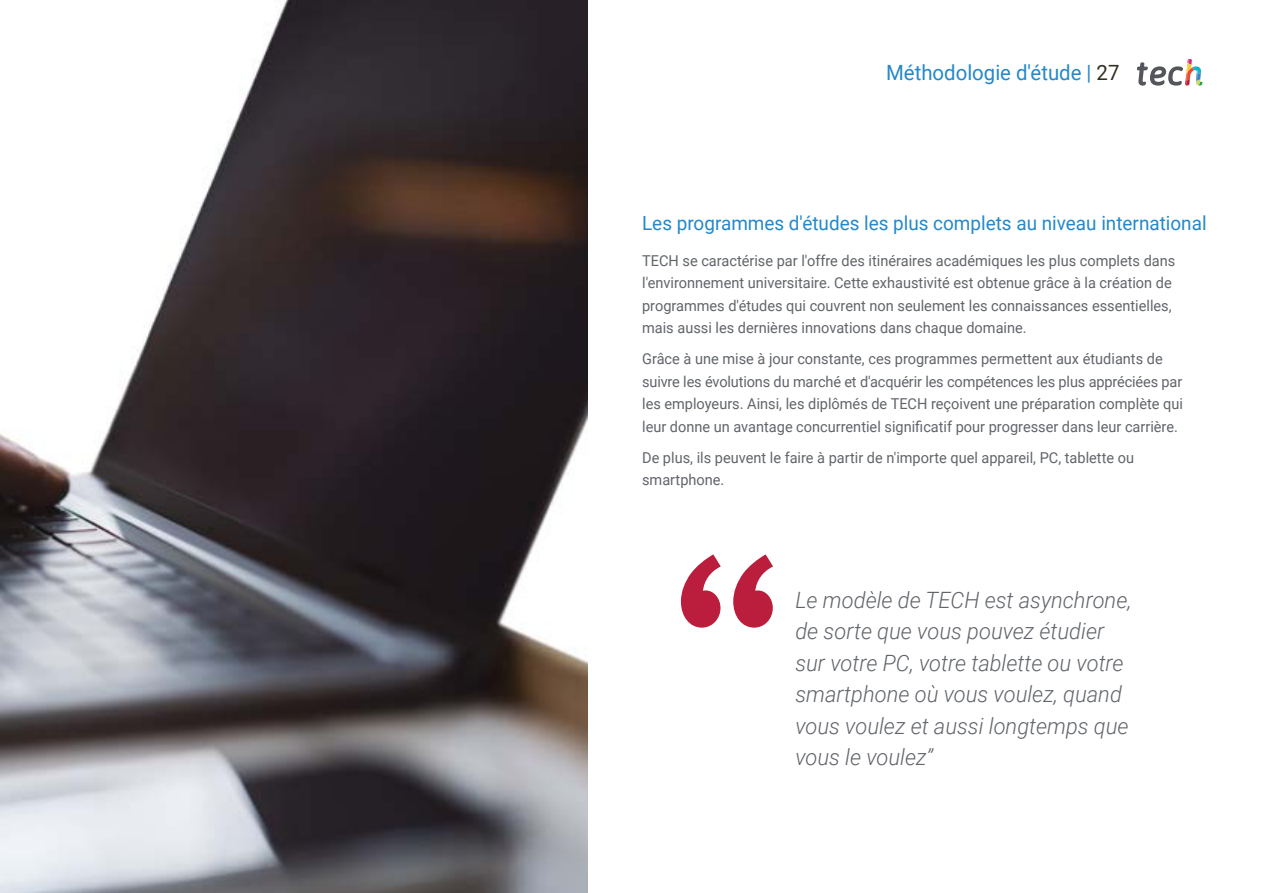
<style>
.page{position:relative;width:1263px;height:893px;background:#fff}
.page>*{position:absolute;margin:0;border:0;box-sizing:border-box;transform-origin:0 0}
.t1{font:italic 300 22.5px/31.5px "Roboto";color:#61646a}
.t2{font:21px "Roboto";color:#2488c9}
.t3{font:19.5px "Roboto";color:#2488c9}
.t4{font:15px/22.5px "Roboto";color:#61646a}
.s1{color:#312e20}
</style>
<div class="page">
<img style="left:0;top:0;width:587px;height:893px">
<svg style="left:681px;top:554px;width:92px;height:74px"></svg>
<svg style="left:1137px;top:59px;width:65px;height:27px"></svg>
<h2 class="t2" style="left:886px;top:57px;width:235px">Méthodologie d'étude | <span class="s1">27</span></h2>
<h3 class="t3" style="left:642px;top:209px;width:566px">Les programmes d'études les plus complets au niveau international</h3>
<p class="t4" style="left:642px;top:248px;width:535px">TECH se caractérise par l'offre des itinéraires académiques les plus complets dans l'environnement universitaire. Cette exhaustivité est obtenue grâce à la création de programmes d'études qui couvrent non seulement les connaissances essentielles, mais aussi les dernières innovations dans chaque domaine.</p>
<p class="t4" style="left:642px;top:347px;width:542px">Grâce à une mise à jour constante, ces programmes permettent aux étudiants de suivre les évolutions du marché et d'acquérir les compétences les plus appréciées par les employeurs. Ainsi, les diplômés de TECH reçoivent une préparation complète qui leur donne un avantage concurrentiel significatif pour progresser dans leur carrière.</p>
<p class="t4" style="left:642px;top:445px;width:493px">De plus, ils peuvent le faire à partir de n'importe quel appareil, PC, tablette ou smartphone.</p>
<h1 class="t1" style="left:795px;top:583px;width:338px">Le modèle de TECH est asynchrone, de sorte que vous pouvez étudier sur votre PC, votre tablette ou votre smartphone où vous voulez, quand vous voulez et aussi longtemps que vous le voulez’’</h1>
</div>
